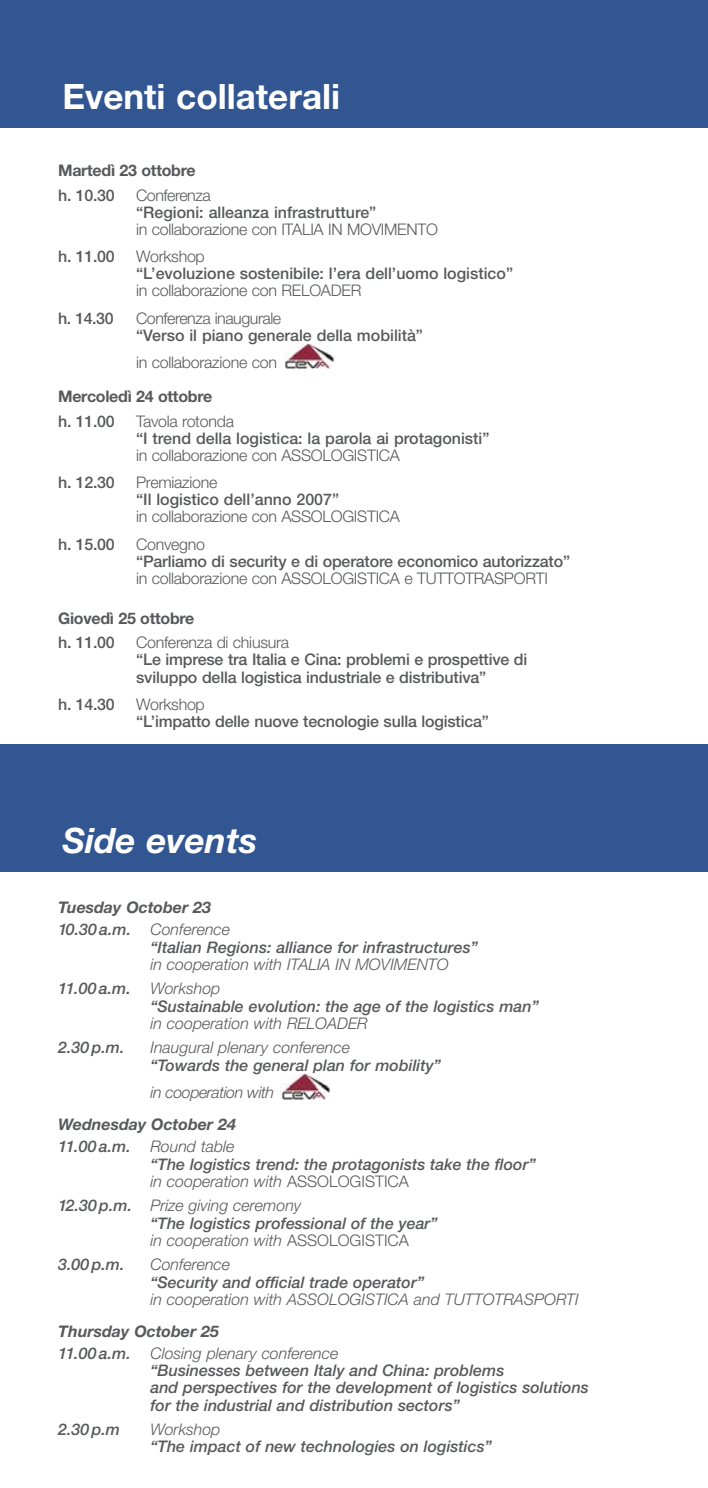
<style>
.page{position:relative;width:708px;height:1488px;background:#fff}
.page>*{position:absolute;margin:0;border:0;box-sizing:border-box;transform-origin:0 0}
.t1{font:700 35px "Helvetica Neue";color:#fff}
.t2{font:italic 700 35px "Helvetica Neue";color:#fff}
.t3{font:italic 500 16px/17.2px "Helvetica Neue";color:#58595b}
.t4{font:500 16px/17.2px "Helvetica Neue";letter-spacing:-.01em;color:#58595b}
.t5{font:300 16px "Helvetica Neue";letter-spacing:-.015em;color:#58595b}
.t6{font:italic 300 16px/24.8px "Helvetica Neue";color:#58595b}
.t7{font:italic 700 16px/22.2px "Helvetica Neue";color:#58595b}
.t8{font:700 16px "Helvetica Neue";letter-spacing:-.015em;color:#58595b}
.t9{font:italic 300 16px "Helvetica Neue";letter-spacing:-.03em;color:#58595b}
.s1{font-weight:500}
.s2{font-weight:300}
.s3{font-weight:300;font-style:normal}
.s4{font-weight:700}
</style>
<div class="page">
<div style="left:0;top:0;width:708px;height:128px;background:#325691"></div>
<img style="left:285px;top:343px;width:49px;height:26px">
<img style="left:282px;top:1073px;width:48px;height:26px">
<div style="left:0;top:744px;width:708px;height:128px;background:#325691"></div>
<h1 class="t1" style="left:62px;top:84px;width:279px">Eventi collaterali</h1>
<p class="t8" style="left:58px;top:164px;width:139px">Martedì 23 ottobre</p>
<p class="t4" style="left:58px;top:188px;width:58px">h. 10.30</p>
<p class="t5" style="left:136px;top:189px;width:76px">Conferenza</p>
<p class="t4" style="left:136px;top:205px;width:242px">“Regioni: alleanza infrastrutture”</p>
<p class="t5" style="left:136px;top:223px;width:303px">in collaborazione con ITALIA IN MOVIMENTO</p>
<p class="t4" style="left:58px;top:249px;width:58px">h. 11.00</p>
<p class="t5" style="left:136px;top:251px;width:70px">Workshop</p>
<p class="t4" style="left:136px;top:266px;width:378px">“L’evoluzione sostenibile: l’era dell’uomo logistico”</p>
<p class="t5" style="left:136px;top:285px;width:227px">in collaborazione con RELOADER</p>
<p class="t4" style="left:58px;top:311px;width:57px">h. 14.30</p>
<p class="t5" style="left:136px;top:312px;width:147px">Conferenza inaugurale</p>
<p class="t4" style="left:136px;top:328px;width:288px">“Verso il piano generale della mobilità”</p>
<p class="t5" style="left:136px;top:356px;width:142px">in collaborazione con</p>
<p class="t8" style="left:58px;top:390px;width:155px">Mercoledì 24 ottobre</p>
<p class="t4" style="left:58px;top:414px;width:58px">h. 11.00</p>
<p class="t5" style="left:136px;top:415px;width:99px">Tavola rotonda</p>
<p class="t4" style="left:136px;top:431px;width:355px">“I trend della logistica: la parola ai protagonisti”</p>
<p class="t5" style="left:136px;top:449px;width:265px">in collaborazione con ASSOLOGISTICA</p>
<p class="t4" style="left:58px;top:475px;width:58px">h. 12.30</p>
<p class="t5" style="left:136px;top:476px;width:83px">Premiazione</p>
<p class="t4" style="left:136px;top:492px;width:204px">“Il logistico dell’anno 2007”</p>
<p class="t5" style="left:136px;top:511px;width:265px">in collaborazione con ASSOLOGISTICA</p>
<p class="t4" style="left:58px;top:537px;width:58px">h. 15.00</p>
<p class="t5" style="left:136px;top:538px;width:70px">Convegno</p>
<p class="t4" style="left:136px;top:554px;width:435px">“Parliamo di security e di operatore economico autorizzato”</p>
<p class="t5" style="left:136px;top:572px;width:413px">in collaborazione con ASSOLOGISTICA e TUTTOTRASPORTI</p>
<p class="t8" style="left:58px;top:612px;width:138px">Giovedì 25 ottobre</p>
<p class="t4" style="left:58px;top:635px;width:58px">h. 11.00</p>
<p class="t5" style="left:136px;top:637px;width:154px">Conferenza di chiusura</p>
<p class="t4" style="left:136px;top:652px;width:392px">“Le imprese tra Italia e Cina: problemi e prospettive di sviluppo della logistica industriale e distributiva”</p>
<p class="t4" style="left:58px;top:697px;width:58px">h. 14.30</p>
<p class="t5" style="left:136px;top:698px;width:70px">Workshop</p>
<p class="t4" style="left:136px;top:714px;width:354px">“L’impatto delle nuove tecnologie sulla logistica”</p>
<h1 class="t2" style="left:62px;top:828px;width:196px">Side events</h1>
<p class="t7" style="left:58px;top:898px;width:173px">Tuesday October 23<br><span class="s1">10.30 a.m.</span> <span class="s2">Conference</span></p>
<p class="t3" style="left:150px;top:939px;width:329px">“Italian Regions: alliance for infrastructures”</p>
<p class="t6" style="left:58px;top:953px;width:392px;text-indent:92px">in cooperation with ITALIA IN MOVIMENTO<br><span class="s1">11.00 a.m.</span> Workshop</p>
<p class="t3" style="left:150px;top:998px;width:390px">“Sustainable evolution: the age of the logistics man”</p>
<p class="t6" style="left:150px;top:1012px;width:219px">in cooperation with RELOADER</p>
<p class="t3" style="left:58px;top:1040px;width:68px">2.30 p.m.</p>
<p class="t6" style="left:150px;top:1037px;width:201px">Inaugural plenary conference</p>
<p class="t3" style="left:150px;top:1057px;width:292px">“Towards the general plan for mobility”</p>
<p class="t9" style="left:150px;top:1086px;width:125px">in cooperation with</p>
<p class="t7" style="left:58px;top:1115px;width:179px">Wednesday October 24<br><span class="s1">11.00 a.m.</span> <span class="s2">Round table</span></p>
<p class="t3" style="left:150px;top:1156px;width:387px">“The logistics trend: the protagonists take the floor” <span class="s2">in cooperation with</span> <span class="s3">ASSOLOGISTICA</span></p>
<p class="t3" style="left:150px;top:1198px;width:288px;text-indent:-92px">12.30 p.m. <span class="s2">Prize giving ceremony<br></span>“The logistics professional of the year” <span class="s2">in cooperation with</span> <span class="s3">ASSOLOGISTICA</span></p>
<p class="t3" style="left:58px;top:1257px;width:68px">3.00 p.m.</p>
<p class="t6" style="left:150px;top:1253px;width:81px">Conference</p>
<p class="t3" style="left:150px;top:1274px;width:275px">“Security and official trade operator”</p>
<p class="t6" style="left:150px;top:1288px;width:429px">in cooperation with ASSOLOGISTICA and TUTTOTRASPORTI</p>
<p class="t6" style="left:58px;top:1321px;width:281px;line-height:22.2px"><span class="s4">Thursday October 25<br></span><span class="s1">11.00 a.m.</span> Closing plenary conference</p>
<p class="t3" style="left:150px;top:1363px;width:440px">“Businesses between Italy and China: problems<br>and perspectives for the development of logistics solutions for the industrial and distribution sectors”</p>
<p class="t3" style="left:58px;top:1422px;width:63px">2.30p.m</p>
<p class="t6" style="left:150px;top:1418px;width:71px">Workshop</p>
<p class="t3" style="left:150px;top:1439px;width:343px">“The impact of new technologies on logistics”</p>
</div>
